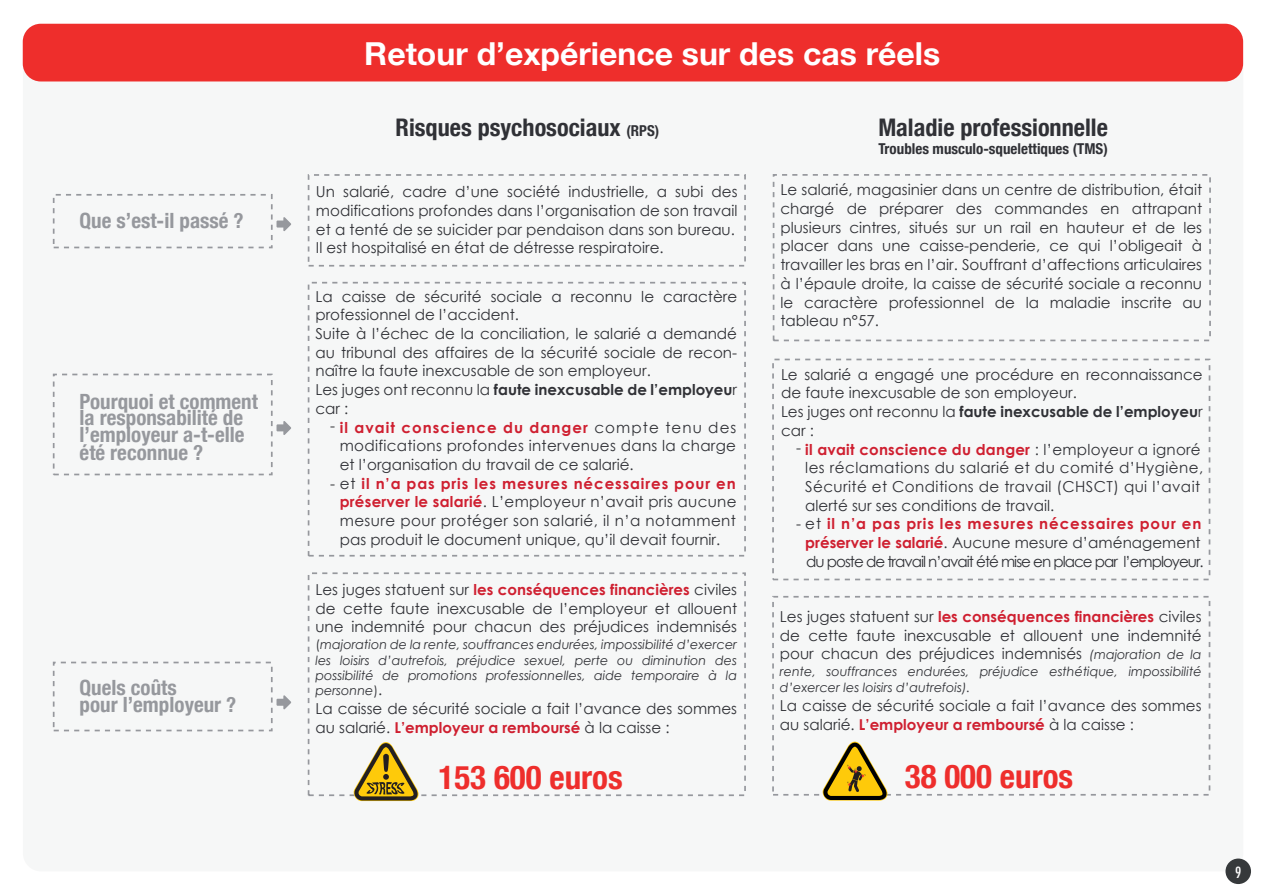
<style>
.page{position:relative;width:1263px;height:893px;background:#fff}
.page>*{position:absolute;margin:0;border:0;box-sizing:border-box;transform-origin:0 0}
.t1{font:700 condensed 33px "Helvetica Neue";color:#ee2e2c}
.t2{font:700 31.65px "Helvetica Neue";color:#fff}
.t3{font:700 condensed 24.3px "Helvetica Neue";color:#303136}
.t4{font:700 condensed 21px/16.5px "Helvetica Neue";color:#96989d}
.t5{font:15.15px/18.8px "Century Gothic";color:#303136;text-align:justify}
.t6{font:15.15px/18.8px "Century Gothic";letter-spacing:.025em;color:#303136}
.t7{font:15.15px/18.8px "Century Gothic";letter-spacing:-.065em;color:#303136}
.t8{font:15.15px/18.8px "Century Gothic";letter-spacing:.02em;color:#303136}
.t9{font:700 15px "Century Gothic";letter-spacing:.06em;color:#cf1f30}
.t10{font:700 15px "Century Gothic";color:#303136}
.t11{font:700 15px "Century Gothic";color:#cf1f30}
.t12{font:700 15px "Century Gothic";letter-spacing:.015em;color:#cf1f30}
.t13{font:700 condensed 15px "Helvetica Neue";color:#303136}
.t14{font:500 condensed 15px "Futura";color:#fff}
.t15{font:italic 12.75px/16.5px "Century Gothic";color:#303136}
.s1{font-size:15px}
.s2{font-weight:400;font-size:15.15px}
.s3{font-weight:700;font-size:15px;color:#cf1f30}
.s4{font-weight:400;font-size:15.15px;color:#303136}
.s5{font-style:normal}
.s6{font-style:normal;font-size:15.15px}
.s7{font-style:italic;font-size:12.75px}
</style>
<div class="page">
<div style="left:23px;top:24px;width:1220px;height:847px;background:#f6f7f7;border-radius:18px"></div>
<div style="left:1225px;top:858px;width:26px;height:26px;background:#36393b;border-radius:50%"></div>
<div style="left:23px;top:24px;width:1220px;height:57px;background:#ee2e2c"></div>
<svg style="left:276px;top:217px;width:15px;height:14px"></svg>
<svg style="left:276px;top:421px;width:15px;height:14px"></svg>
<svg style="left:276px;top:695px;width:15px;height:14px"></svg>
<div style="left:308px;top:174px;width:438px;height:93px;border:2px dashed #96989d"></div>
<div style="left:308px;top:282px;width:438px;height:275px;border:2px dashed #96989d"></div>
<div style="left:772px;top:359px;width:438px;height:221px;border:2px dashed #96989d"></div>
<div style="left:53px;top:194px;width:220px;height:54px;border:2px dashed #96989d"></div>
<div style="left:53px;top:374px;width:220px;height:101px;border:2px dashed #96989d"></div>
<div style="left:53px;top:662px;width:220px;height:69px;border:2px dashed #96989d"></div>
<div style="left:308px;top:572px;width:438px;height:224px;border:2px dashed #96989d"></div>
<div style="left:772px;top:596px;width:438px;height:200px;border:2px dashed #96989d"></div>
<div style="left:773px;top:174px;width:438px;height:167px;border:2px dashed #96989d"></div>
<svg style="left:353px;top:742px;width:66px;height:59px"></svg>
<svg style="left:822px;top:742px;width:66px;height:59px"></svg>
<h3 class="t4" style="left:80px;top:213px;width:165px">Que s’est-il passé ?</h3>
<h3 class="t4" style="left:80px;top:393px;width:180px">Pourquoi et comment la responsabilité de l’employeur a-t-elle</h3>
<h3 class="t4" style="left:80px;top:445px;width:125px">été reconnue ?</h3>
<h3 class="t4" style="left:80px;top:680px;width:158px">Quels coûts<br>pour l’employeur ?</h3>
<h2 class="t2" style="left:364px;top:34px;width:577px">Retour d’expérience sur des cas réels</h2>
<h3 class="t3" style="left:396px;top:114px;width:265px">Risques psychosociaux <span class="s1">(RPS)</span></h3>
<p class="t5" style="left:316px;top:183px;width:423px;text-align:left">Un salarié, cadre d’une société industrielle, a subi des modifications profondes dans l’organisation de son travail et a tenté de se suicider par pendaison dans son bureau.<br>Il est hospitalisé en état de détresse respiratoire.</p>
<p class="t5" style="left:315px;top:288px;width:423px;text-align:left">La caisse de sécurité sociale a reconnu le caractère professionnel de l’accident.<br>Suite à l’échec de la conciliation, le salarié a demandé au tribunal des affaires de la sécurité sociale de recon&shy;naître la faute inexcusable de son employeur.</p>
<p class="t10" style="left:315px;top:383px;width:423px"><span class="s2">Les juges ont reconnu la</span> faute inexcusable de l’employeu<span class="s2">r</span></p>
<p class="t5" style="left:315px;top:400px;width:35px">car :</p>
<p class="t8" style="left:340px;top:438px;width:398px">modifications profondes intervenues dans la charge et l’organisation du travail de ce salarié.</p>
<p class="t5" style="left:340px;top:494px;width:398px"><span class="s3">préserver le salarié</span>. L’employeur n’avait pris aucune mesure pour protéger son salarié, il n’a notamment pas produit le document unique, qu’il devait fournir.</p>
<p class="t9" style="left:330px;top:420px;width:408px"><span class="s4">-</span> il avait conscience du danger <span class="s4">compte tenu des</span></p>
<p class="t9" style="left:330px;top:476px;width:407px"><span class="s4">- et</span> il n’a pas pris les mesures nécessaires pour en</p>
<p class="t5" style="left:315px;top:581px;width:423px">Les juges statuent sur <span class="s3">les conséquences financières</span> civiles de cette faute inexcusable de l’employeur et allouent une indemnité pour chacun des préjudices indemnisés</p>
<p class="t15" style="left:315px;top:637px;width:423px"><span class="s5">(</span>majoration de la rente, souffrances endurées, impossibilité d’exercer les loisirs d’autrefois, préjudice sexuel, perte ou diminution des</p>
<p class="t15" style="left:315px;top:669px;width:423px;line-height:15px">possibilité de promotions professionnelles, aide temporaire à la personne<span class="s5">)</span><span class="s6">.</span></p>
<p class="t5" style="left:315px;top:700px;width:423px">La caisse de sécurité sociale a fait l’avance des sommes</p>
<p class="t11" style="left:315px;top:720px;width:356px"><span class="s4">au salarié.</span> L’employeur a remboursé <span class="s4">à la caisse :</span></p>
<h1 class="t1" style="left:439px;top:759px;width:186px">153 600 euros</h1>
<h3 class="t3" style="left:878px;top:114px;width:231px">Maladie professionnelle</h3>
<p class="t13" style="left:878px;top:140px;width:231px">Troubles musculo-squelettiques (TMS)</p>
<p class="t5" style="left:780px;top:182px;width:423px">Le salarié, magasinier dans un centre de distribution, était chargé de préparer des commandes en attrapant plusieurs cintres, situés sur un rail en hauteur et de les placer dans une caisse-penderie, ce qui l’obligeait à travailler les bras en l’air. Souffrant d’affections articulaires à l’épaule droite, la caisse de sécurité sociale a reconnu le caractère professionnel de la maladie inscrite au tableau n°57.</p>
<p class="t5" style="left:781px;top:366px;width:423px">Le salarié a engagé une procédure en reconnaissance de faute inexcusable de son employeur.</p>
<p class="t10" style="left:781px;top:405px;width:423px"><span class="s2">Les juges ont reconnu la</span> faute inexcusable de l’employeu<span class="s2">r</span></p>
<p class="t5" style="left:781px;top:422px;width:35px">car :</p>
<p class="t6" style="left:805px;top:459px;width:399px">les réclamations du salarié et du comité d’Hygiène,<br>Sécurité et Conditions de travail (CHSCT) qui l’avait alerté sur ses conditions de travail.</p>
<p class="t7" style="left:805px;top:534px;width:400px"><span class="s3">préserver le salarié</span>. Aucune mesure d’aménagement du poste de travail n’avait été mise en place par l’employeur.</p>
<p class="t12" style="left:796px;top:442px;width:406px"><span class="s4">-</span> il avait conscience du danger <span class="s4">: l’employeur a ignoré</span></p>
<p class="t9" style="left:796px;top:517px;width:407px"><span class="s4">- et</span> il n’a pas pris les mesures nécessaires pour en</p>
<p class="t5" style="left:780px;top:608px;width:423px">Les juges statuent sur <span class="s3">les conséquences financières</span> civiles de cette faute inexcusable et allouent une indemnité pour chacun des préjudices indemnisés <span class="s7">(majoration de la</span></p>
<p class="t15" style="left:780px;top:664px;width:423px">rente, souffrances endurées, préjudice esthétique, impossibilité d’exercer les loisirs d’autrefois).</p>
<p class="t5" style="left:780px;top:697px;width:423px">La caisse de sécurité sociale a fait l’avance des sommes</p>
<p class="t11" style="left:780px;top:717px;width:356px"><span class="s4">au salarié.</span> L’employeur a remboursé <span class="s4">à la caisse :</span></p>
<h1 class="t1" style="left:905px;top:759px;width:170px">38 000 euros</h1>
<p class="t14" style="left:1235px;top:865px;width:8px">9</p>
</div>
